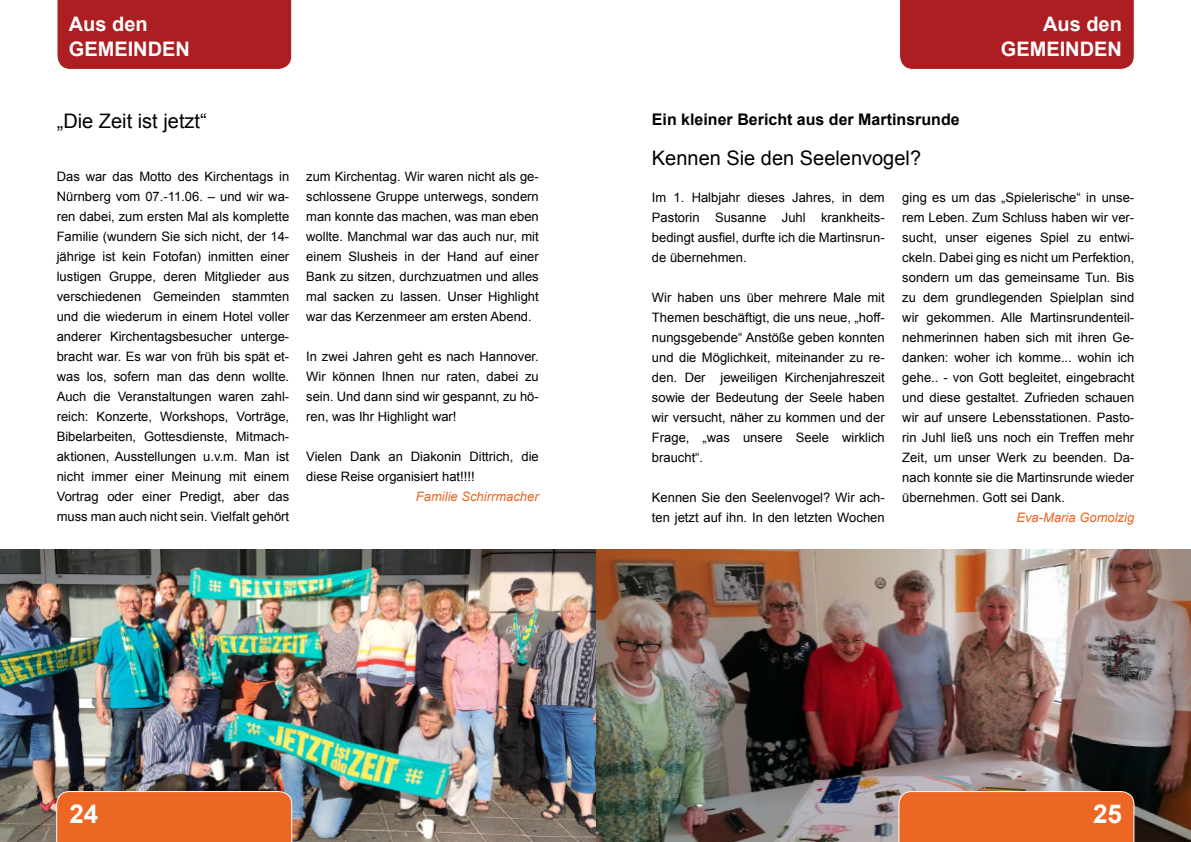
<style>
.page{position:relative;width:1191px;height:842px;background:#fff}
.page>*{position:absolute;margin:0;border:0;box-sizing:border-box;transform-origin:0 0}
.t1{font:700 26px "Arial";color:#fff}
.t2{font:700 20px/24.8px "Arial";color:#fff}
.t3{font:20px "Arial";color:#000}
.t4{font:700 18px "Arial";color:#fff}
.t5{font:700 16px "Arial";color:#000}
.t6{font:13px/20px "Arial";color:#000;text-align:justify}
.t7{font:italic 13px "Arial";color:#ed6623}
</style>
<div class="page">
<img style="left:0;top:550px;width:1191px;height:292px">
<div style="left:57px;top:0;width:235px;height:70px;background:#ad1e23"></div>
<svg style="left:56px;top:790px;width:237px;height:52px;background:#e86a2a"></svg>
<div style="left:899px;top:0;width:236px;height:70px;background:#ad1e23"></div>
<svg style="left:898px;top:790px;width:237px;height:52px;background:#e96b2b"></svg>
<h2 class="t2" style="left:69px;top:14px;width:123px">Aus den<br>GEME NDEN</h2>
<h3 class="t4" style="left:981px;top:17px;width:143px">Headline 2-zeilig</h3>
<h3 class="t4" style="left:69px;top:17px;width:143px">Headline 2-zeilig</h3>
<h2 class="t2" style="left:69px;top:37px;width:79px">RUBRIK</h2>
<h2 class="t2" style="left:1000px;top:14px;width:123px;text-align:right">Aus den<br>GEMEINDEN</h2>
<h2 class="t2" style="left:1044px;top:37px;width:79px">RUBRIK</h2>
<h2 class="t3" style="left:57px;top:113px;width:152px">„Die Zeit ist jetzt“</h2>
<p class="t5" style="left:652px;top:113px;width:309px">Ein kleiner Bericht aus der Martinsrunde</p>
<h2 class="t3" style="left:652px;top:150px;width:271px">Kennen Sie den Seelenvogel?</h2>
<p class="t6" style="left:652px;top:189px;width:234px">Im 1. Halbjahr dieses Jahres, in dem Pastorin Susanne Juhl krankheits&shy;bedingt ausfiel, durfte ich die Martinsrun&shy;de übernehmen.</p>
<p class="t6" style="left:652px;top:289px;width:234px">Wir haben uns über mehrere Male mit Themen beschäftigt, die uns neue, „hoff&shy;nungsgebende“ Anstöße geben konnten und die Möglichkeit, miteinander zu re&shy;den. Der jeweiligen Kirchenjahreszeit sowie der Bedeutung der Seele haben wir versucht, näher zu kommen und der Frage, „was unsere Seele wirklich braucht“.</p>
<p class="t6" style="left:652px;top:489px;width:234px">Kennen Sie den Seelenvogel? Wir ach&shy;ten jetzt auf ihn. In den letzten Wochen</p>
<p class="t6" style="left:57px;top:168px;width:234px">Das war das Motto des Kirchentags in Nürnberg vom 07.-11.06. – und wir wa&shy;ren dabei, zum ersten Mal als komplette Familie (wundern Sie sich nicht, der 14- jährige ist kein Fotofan) inmitten einer lustigen Gruppe, deren Mitglieder aus verschiedenen Gemeinden stammten und die wiederum in einem Hotel voller anderer Kirchentagsbesucher unterge&shy;bracht war. Es war von früh bis spät et&shy;was los, sofern man das denn wollte.<br>Auch die Veranstaltungen waren zahl&shy;reich: Konzerte, Workshops, Vorträge, Bibelarbeiten, Gottesdienste, Mitmach&shy;aktionen, Ausstellungen u.v.m. Man ist nicht immer einer Meinung mit einem Vortrag oder einer Predigt, aber das muss man auch nicht sein. Vielfalt gehört</p>
<p class="t6" style="left:306px;top:168px;width:234px">zum Kirchentag. Wir waren nicht als ge&shy;schlossene Gruppe unterwegs, sondern man konnte das machen, was man eben wollte. Manchmal war das auch nur, mit einem Slusheis in der Hand auf einer Bank zu sitzen, durchzuatmen und alles mal sacken zu lassen. Unser Highlight war das Kerzenmeer am ersten Abend.</p>
<p class="t6" style="left:902px;top:189px;width:233px">ging es um das „Spielerische“ in unse&shy;rem Leben. Zum Schluss haben wir ver&shy;sucht, unser eigenes Spiel zu entwi&shy;ckeln. Dabei ging es nicht um Perfektion, sondern um das gemeinsame Tun. Bis zu dem grundlegenden Spielplan sind wir gekommen. Alle Martinsrundenteil&shy;nehmerinnen haben sich mit ihren Ge&shy;danken: woher ich komme... wohin ich gehe.. - von Gott begleitet, eingebracht und diese gestaltet. Zufrieden schauen wir auf unsere Lebensstationen. Pasto&shy;rin Juhl ließ uns noch ein Treffen mehr Zeit, um unser Werk zu beenden. Da&shy;nach konnte sie die Martinsrunde wieder übernehmen. Gott sei Dank.</p>
<p class="t7" style="left:1016px;top:513px;width:119px">Eva-Maria Gomolzig</p>
<p class="t6" style="left:306px;top:348px;width:234px">In zwei Jahren geht es nach Hannover.<br>Wir können Ihnen nur raten, dabei zu sein. Und dann sind wir gespannt, zu hö&shy;ren, was Ihr Highlight war!</p>
<p class="t6" style="left:306px;top:448px;width:234px">Vielen Dank an Diakonin Dittrich, die diese Reise organisiert hat!!!!</p>
<p class="t7" style="left:416px;top:492px;width:124px">Familie Schirrmacher</p>
<h1 class="t1" style="left:69px;top:804px;width:30px">24</h1>
<h1 class="t1" style="left:1093px;top:804px;width:30px">25</h1>
</div>
